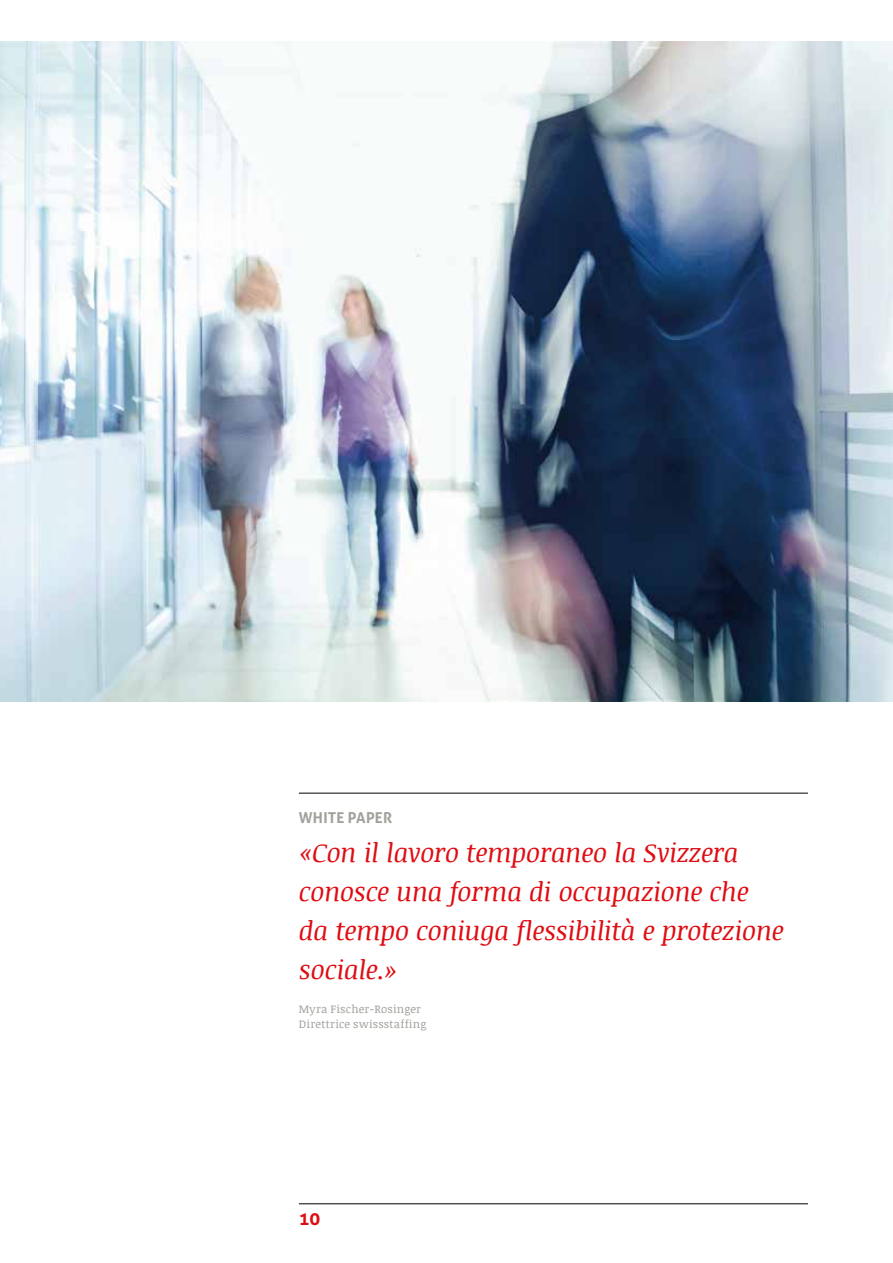
<style>
.page{position:relative;width:893px;height:1263px;background:#fff}
.page>*{position:absolute;margin:0;border:0;box-sizing:border-box;transform-origin:0 0}
.t1{font:italic 26.25px/39px "Noticia Text";letter-spacing:-.015em;color:#df0c12}
.t2{font:700 18px "Aller";color:#df0c12}
.t3{font:700 15px "Aller";letter-spacing:.015em;color:#a1a19c}
.t4{font:11.25px/14.7px "Noticia Text";letter-spacing:.02em;color:#a1a19c}
</style>
<div class="page">
<hr style="left:299px;top:1203px;width:509px;height:1px;background:#000">
<hr style="left:299px;top:793px;width:509px;height:1px;background:#000">
<img style="left:0;top:42px;width:893px;height:660px">
<p class="t3" style="left:299px;top:809px;width:95px">WHITE PAPER</p>
<p class="t1" style="left:299px;top:833px;width:486px">«Con il lavoro temporaneo la Svizzera conosce una forma di occupazione che da tempo coniuga flessibilità e protezione sociale.»</p>
<p class="t4" style="left:299px;top:1002px;width:129px">Myra Fischer-Rosinger<br>Direttrice swissstaffing</p>
<p class="t2" style="left:299px;top:1208px;width:23px">10</p>
</div>
